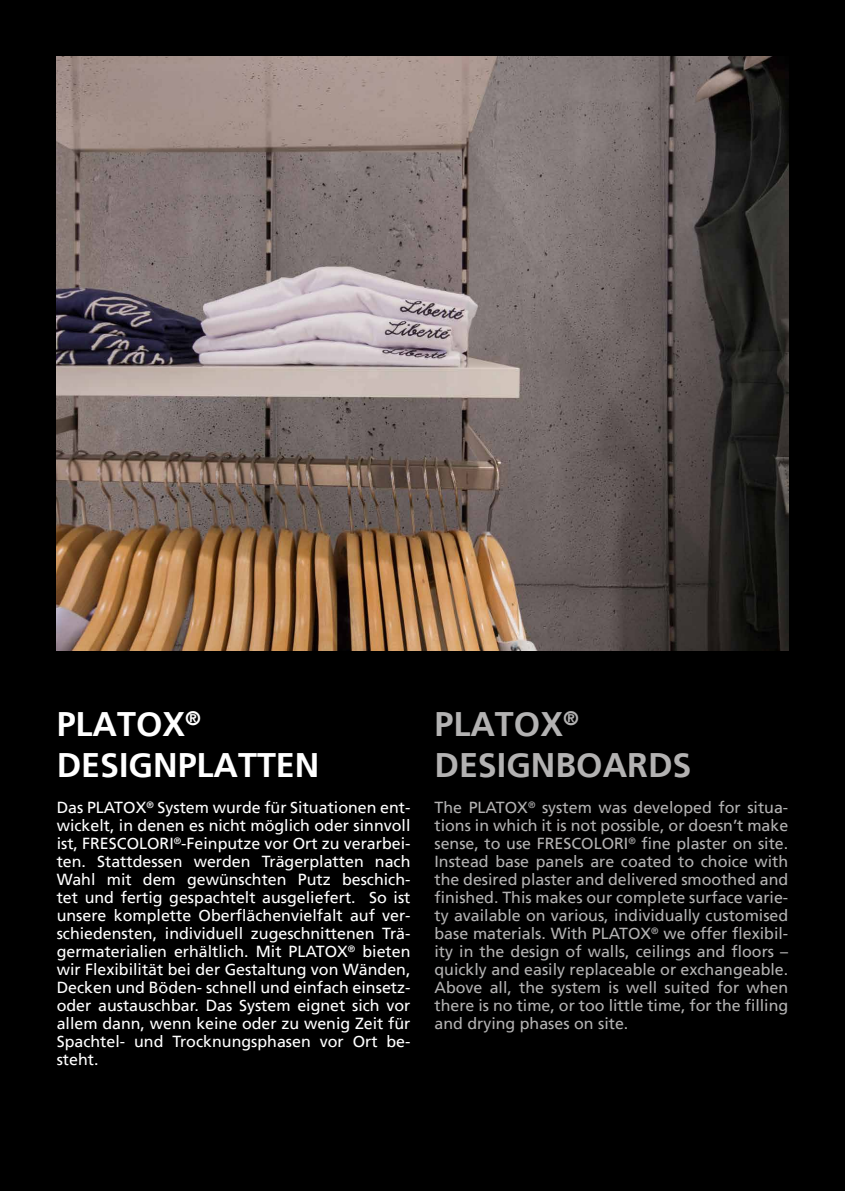
<style>
.page{position:relative;width:845px;height:1191px;background:#000}
.page>*{position:absolute;margin:0;border:0;box-sizing:border-box;transform-origin:0 0}
.t1{font:700 34px/40.8px "Frutiger LT";color:#fff}
.t2{font:700 34px/40.8px "Frutiger LT";color:#b3b2b2}
.t3{font:16px/18px "Frutiger LT";color:#fff;text-align:justify}
.t4{font:16px/18px "Frutiger LT";color:#b3b2b2;text-align:justify}
</style>
<div class="page">
<img style="left:57px;top:57px;width:731px;height:593px">
<h1 class="t1" style="left:57px;top:704px;width:264px">PLATOX<sup>®<br></sup>DESIGNPLATTEN</h1>
<h1 class="t2" style="left:434px;top:704px;width:258px">PLATOX<sup>®<br></sup>DESIGNBOARDS</h1>
<p class="t3" style="left:57px;top:798px;width:355px">Das PLATOX<sup>®</sup> System wurde für Situationen ent&shy;wickelt, in denen es nicht möglich oder sinnvoll ist, FRESCOLORI<sup>®</sup>-Feinputze vor Ort zu verarbei&shy;ten. Stattdessen werden Trägerplatten nach Wahl mit dem gewünschten Putz beschich&shy;tet und fertig gespachtelt ausgeliefert. So ist unsere komplette Oberflächenvielfalt auf ver&shy;schiedensten, individuell zugeschnittenen Trä&shy;germaterialien erhältlich. Mit PLATOX<sup>®</sup> bieten wir Flexibilität bei der Gestaltung von Wänden, Decken und Böden- schnell und einfach einsetz&shy;oder austauschbar. Das System eignet sich vor allem dann, wenn keine oder zu wenig Zeit für Spachtel- und Trocknungsphasen vor Ort be&shy;steht.</p>
<p class="t4" style="left:434px;top:798px;width:355px">The PLATOX<sup>®</sup> system was developed for situa&shy;tions in which it is not possible, or doesn’t make sense, to use FRESCOLORI<sup>®</sup> fine plaster on site.<br>Instead base panels are coated to choice with the desired plaster and delivered smoothed and finished. This makes our complete surface varie&shy;ty available on various, individually customised base materials. With PLATOX<sup>®</sup> we offer flexibil&shy;ity in the design of walls, ceilings and floors – quickly and easily replaceable or exchangeable.<br>Above all, the system is well suited for when there is no time, or too little time, for the filling and drying phases on site.</p>
</div>
